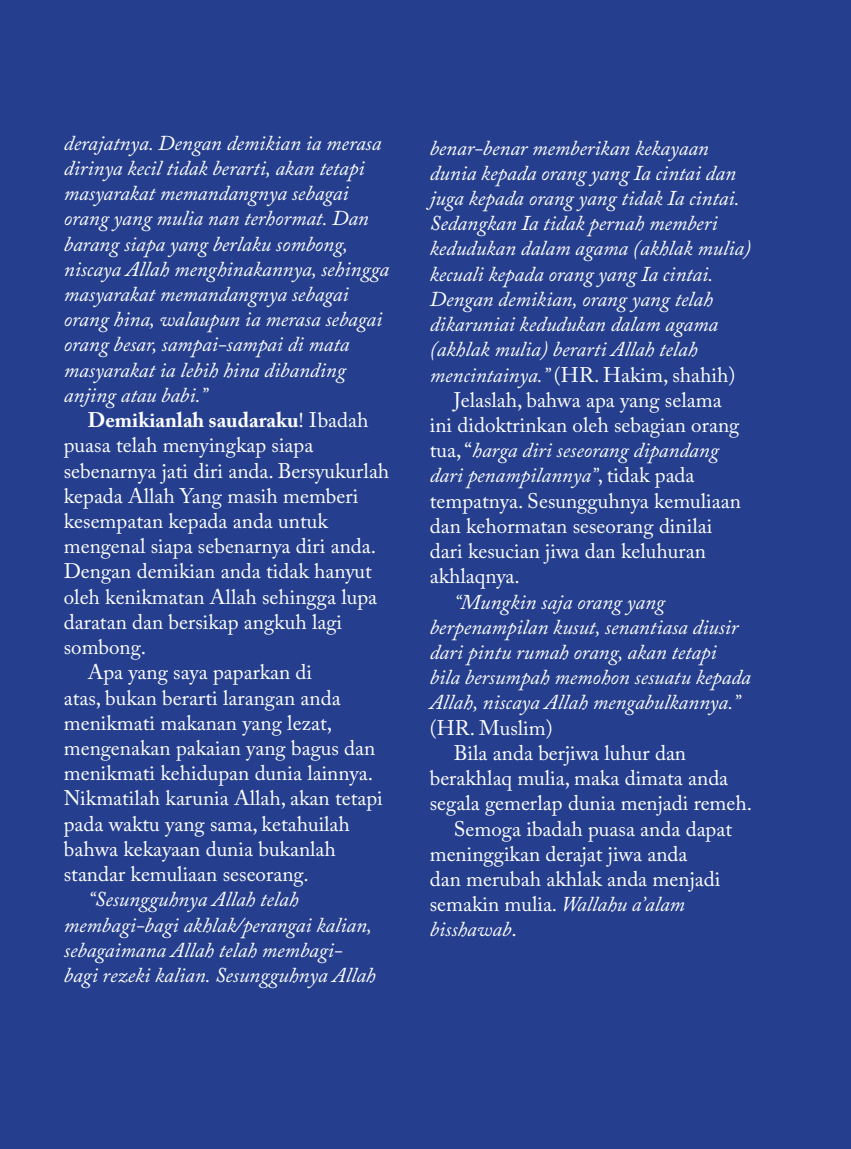
<style>
.page{position:relative;width:851px;height:1149px;background:#fff}
.page>*{position:absolute;margin:0;border:0;box-sizing:border-box;transform-origin:0 0}
.t1{font:italic 21px/25.2px "Adobe Caslon Pro";color:#fff}
.t2{font:21px "Adobe Caslon Pro";color:#fff}
.t3{font:700 21px "Adobe Caslon Pro";color:#fff}
.s1{font-weight:400}
.s2{font-style:italic}
.s3{font-style:normal}
</style>
<div class="page">
<div style="left:0;top:0;width:850px;height:1148px;background:#253f8e"></div>
<p class="t1" style="left:64px;top:130px;width:326px">derajatnya. Dengan demikian ia merasa dirinya kecil tidak berarti, akan tetapi masyarakat memandangnya sebagai orang yang mulia nan terhormat. Dan barang siapa yang berlaku sombong, niscaya Allah menghinakannya, sehingga masyarakat memandangnya sebagai orang hina, walaupun ia merasa sebagai orang besar, sampai-sampai di mata masyarakat ia lebih hina dibanding anjing atau babi.”</p>
<p class="t3" style="left:88px;top:407px;width:282px">Demikianlah saudaraku<span class="s1">! Ibadah</span></p>
<p class="t2" style="left:64px;top:432px;width:251px">puasa telah menyingkap siapa</p>
<p class="t2" style="left:64px;top:458px;width:327px">sebenarnya jati diri anda. Bersyukurlah</p>
<p class="t2" style="left:64px;top:483px;width:296px">kepada Allah Yang masih memberi</p>
<p class="t2" style="left:64px;top:508px;width:265px">kesempatan kepada anda untuk</p>
<p class="t2" style="left:64px;top:533px;width:314px">mengenal siapa sebenarnya diri anda.</p>
<p class="t2" style="left:64px;top:558px;width:309px">Dengan demikian anda tidak hanyut</p>
<p class="t2" style="left:64px;top:584px;width:315px">oleh kenikmatan Allah sehingga lupa</p>
<p class="t2" style="left:64px;top:609px;width:280px">daratan dan bersikap angkuh lagi</p>
<p class="t2" style="left:64px;top:634px;width:84px">sombong.</p>
<p class="t2" style="left:88px;top:659px;width:226px">Apa yang saya paparkan di</p>
<p class="t2" style="left:64px;top:684px;width:278px">atas, bukan berarti larangan anda</p>
<p class="t2" style="left:64px;top:710px;width:270px">menikmati makanan yang lezat,</p>
<p class="t2" style="left:64px;top:735px;width:313px">mengenakan pakaian yang bagus dan</p>
<p class="t2" style="left:64px;top:760px;width:311px">menikmati kehidupan dunia lainnya.</p>
<p class="t2" style="left:64px;top:785px;width:320px">Nikmatilah karunia Allah, akan tetapi</p>
<p class="t2" style="left:64px;top:810px;width:287px">pada waktu yang sama, ketahuilah</p>
<p class="t2" style="left:64px;top:836px;width:273px">bahwa kekayaan dunia bukanlah</p>
<p class="t2" style="left:64px;top:861px;width:246px">standar kemuliaan seseorang.</p>
<p class="t1" style="left:64px;top:886px;width:313px;text-indent:24px">“Sesungguhnya Allah telah membagi-bagi akhlak/perangai kalian, sebagaimana Allah telah membagi&shy;bagi rezeki kalian. Sesungguhnya Allah</p>
<p class="t1" style="left:429px;top:135px;width:280px">benar-benar memberikan kekayaan</p>
<p class="t1" style="left:429px;top:160px;width:308px">dunia kepada orang yang Ia cintai dan</p>
<p class="t1" style="left:429px;top:185px;width:311px">juga kepada orang yang tidak Ia cintai.</p>
<p class="t1" style="left:429px;top:210px;width:289px">Sedangkan Ia tidak pernah memberi</p>
<p class="t1" style="left:429px;top:235px;width:323px">kedudukan dalam agama (akhlak mulia)</p>
<p class="t1" style="left:429px;top:261px;width:285px">kecuali kepada orang yang Ia cintai.</p>
<p class="t1" style="left:429px;top:286px;width:285px">Dengan demikian, orang yang telah</p>
<p class="t1" style="left:429px;top:311px;width:290px">dikaruniai kedudukan dalam agama</p>
<p class="t1" style="left:429px;top:336px;width:269px">(akhlak mulia) berarti Allah telah</p>
<p class="t2" style="left:429px;top:362px;width:307px"><span class="s2">mencintainya.”</span> (HR. Hakim, shahih)</p>
<p class="t2" style="left:453px;top:387px;width:269px">Jelaslah, bahwa apa yang selama</p>
<p class="t2" style="left:429px;top:412px;width:311px">ini didoktrinkan oleh sebagian orang</p>
<p class="t1" style="left:429px;top:437px;width:290px"><span class="s3">tua, “</span>harga diri seseorang dipandang</p>
<p class="t1" style="left:429px;top:462px;width:266px">dari penampilannya”<span class="s3">, tidak pada</span></p>
<p class="t2" style="left:429px;top:488px;width:313px">tempatnya. Sesungguhnya kemuliaan</p>
<p class="t2" style="left:429px;top:513px;width:284px">dan kehormatan seseorang dinilai</p>
<p class="t2" style="left:429px;top:538px;width:278px">dari kesucian jiwa dan keluhuran</p>
<p class="t2" style="left:429px;top:563px;width:92px">akhlaqnya.</p>
<p class="t1" style="left:429px;top:588px;width:322px;text-indent:24px">“Mungkin saja orang yang berpenampilan kusut, senantiasa diusir dari pintu rumah orang, akan tetapi bila bersumpah memohon sesuatu kepada Allah, niscaya Allah mengabulkannya.”</p>
<p class="t2" style="left:429px;top:715px;width:124px">(HR. Muslim)</p>
<p class="t2" style="left:453px;top:740px;width:234px">Bila anda berjiwa luhur dan</p>
<p class="t2" style="left:429px;top:765px;width:300px">berakhlaq mulia, maka dimata anda</p>
<p class="t2" style="left:429px;top:790px;width:324px">segala gemerlap dunia menjadi remeh.</p>
<p class="t2" style="left:453px;top:815px;width:280px">Semoga ibadah puasa anda dapat</p>
<p class="t2" style="left:429px;top:841px;width:259px">meninggikan derajat jiwa anda</p>
<p class="t2" style="left:429px;top:866px;width:292px">dan merubah akhlak anda menjadi</p>
<p class="t2" style="left:429px;top:891px;width:257px">semakin mulia. <span class="s2">Wallahu a’alam</span></p>
<p class="t1" style="left:429px;top:916px;width:88px">bisshawab<span class="s3">.</span></p>
</div>
